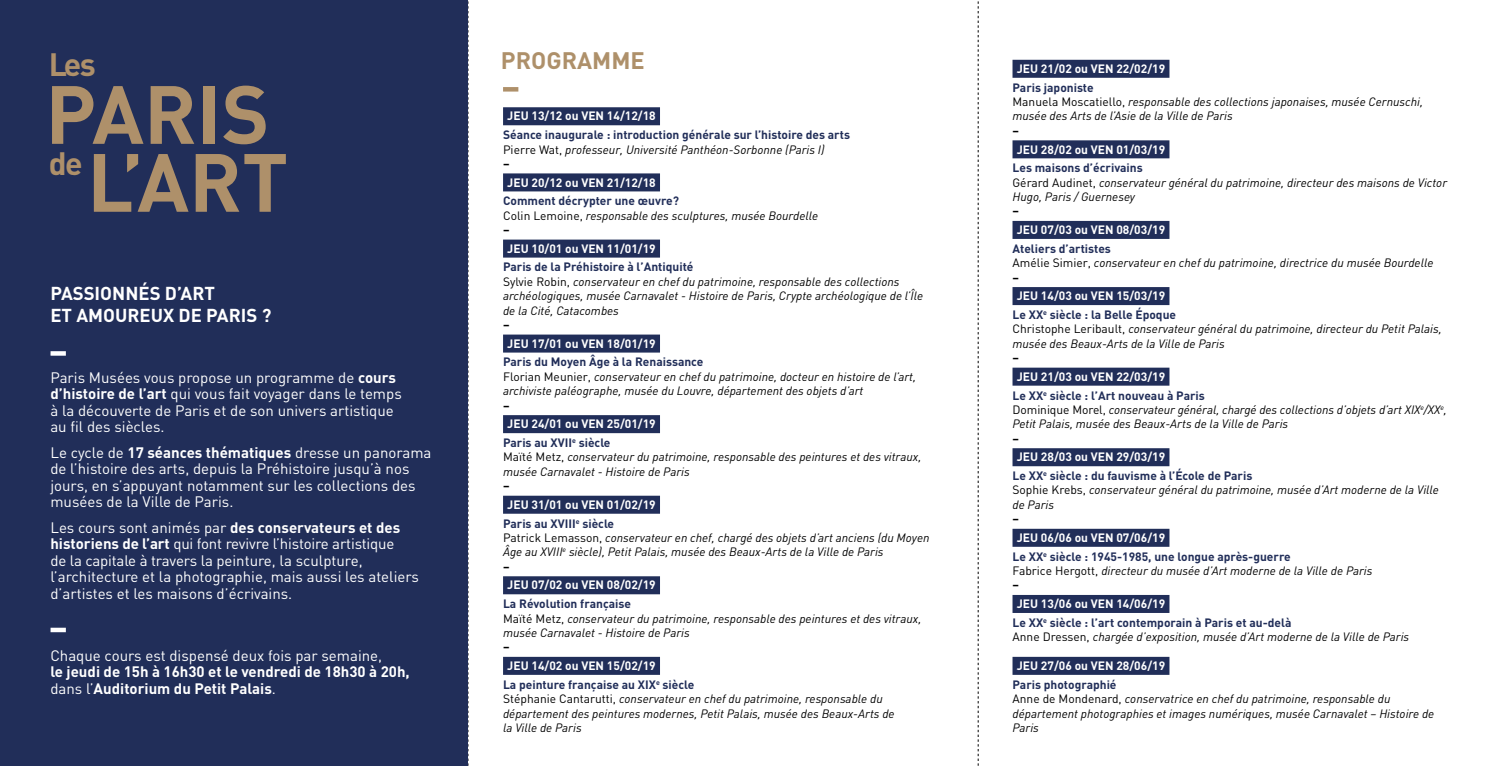
<style>
.page{position:relative;width:1489px;height:766px;background:#fff}
.page>*{position:absolute;margin:0;border:0;box-sizing:border-box;transform-origin:0 0}
.t1{font:700 81px "DIN";color:#ae906a}
.t2{font:700 31.95px "DIN";color:#ae906a}
.t3{font:700 23.55px "DIN";color:#ae906a}
.t4{font:700 18.45px/22.2px "DIN";color:#fff}
.t5{font:15px/16.5px "DIN";color:#fff}
.t6{font:700 15px/16.5px "DIN";color:#fff}
.t7{font:italic 12px/14.4px "DIN";color:#000}
.t8{font:700 12px "DIN";color:#212e59}
.t9{font:700 12px "DIN";color:#fff}
.t10{font:700 12px "DIN";color:#000}
.s1{font-weight:700}
.s2{font-weight:400}
.s3{font-style:normal}
</style>
<div class="page">
<hr style="left:503px;top:87px;width:15px;height:4px;background:#ae906a">
<div style="left:503px;top:107px;width:157px;height:18px;background:#212e59"></div>
<div style="left:503px;top:173px;width:157px;height:18px;background:#212e59"></div>
<div style="left:503px;top:239px;width:157px;height:18px;background:#212e59"></div>
<div style="left:503px;top:334px;width:157px;height:18px;background:#212e59"></div>
<div style="left:503px;top:415px;width:157px;height:18px;background:#212e59"></div>
<div style="left:503px;top:495px;width:157px;height:18px;background:#212e59"></div>
<div style="left:503px;top:576px;width:157px;height:18px;background:#212e59"></div>
<div style="left:503px;top:656px;width:157px;height:18px;background:#212e59"></div>
<div style="left:1012px;top:60px;width:157px;height:18px;background:#212e59"></div>
<div style="left:1012px;top:140px;width:157px;height:18px;background:#212e59"></div>
<div style="left:1012px;top:221px;width:157px;height:18px;background:#212e59"></div>
<div style="left:1012px;top:287px;width:157px;height:18px;background:#212e59"></div>
<div style="left:1012px;top:367px;width:157px;height:18px;background:#212e59"></div>
<div style="left:1012px;top:448px;width:157px;height:18px;background:#212e59"></div>
<div style="left:1012px;top:528px;width:157px;height:18px;background:#212e59"></div>
<div style="left:1012px;top:594px;width:157px;height:18px;background:#212e59"></div>
<div style="left:1012px;top:656px;width:157px;height:18px;background:#212e59"></div>
<svg style="left:467px;top:0;width:1px;height:765px"></svg>
<svg style="left:977px;top:1px;width:1px;height:764px"></svg>
<div style="left:0;top:0;width:467px;height:765px;background:#212e59"></div>
<svg style="left:51px;top:351px;width:15px;height:4px"></svg>
<div style="left:51px;top:627px;width:15px;height:5px;background:#fff"></div>
<p class="t2" style="left:49px;top:43px;width:49px">Les</p>
<p class="t1" style="left:45px;top:62px;width:226px">PARIS</p>
<p class="t2" style="left:49px;top:143px;width:35px">de</p>
<p class="t1" style="left:87px;top:129px;width:203px">L’ART</p>
<p class="t4" style="left:50px;top:281px;width:222px">PASSIONNÉS D’ART<br>ET AMOUREUX DE PARIS ?</p>
<p class="t5" style="left:50px;top:368px;width:353px">Paris Musées vous propose un programme de <span class="s1">cours d’histoire de l’art</span> qui vous fait voyager dans le temps à la découverte de Paris et de son univers artistique au fil des siècles.</p>
<p class="t5" style="left:50px;top:443px;width:382px">Le cycle de <span class="s1">17 séances thématiques</span> dresse un panorama de l’histoire des arts, depuis la Préhistoire jusqu’à nos jours, en s’appuyant notamment sur les collections des musées de la Ville de Paris.</p>
<p class="t5" style="left:50px;top:518px;width:370px">Les cours sont animés par <span class="s1">des conservateurs et des historiens de l’art</span> qui font revivre l’histoire artistique<br>de la capitale à travers la peinture, la sculpture, l’architecture et la photographie, mais aussi les ateliers d’artistes et les maisons d’écrivains.</p>
<p class="t6" style="left:50px;top:646px;width:361px"><span class="s2">Chaque cours est dispensé deux fois par semaine,<br></span>le jeudi de 15h à 16h30 et le vendredi de 18h30 à 20h, <span class="s2">dans l’</span>Auditorium du Petit Palais<span class="s2">.</span></p>
<p class="t3" style="left:501px;top:45px;width:145px">PROGRAMME</p>
<p class="t9" style="left:507px;top:108px;width:150px">JEU 13/12 ou VEN 14/12/18</p>
<p class="t8" style="left:503px;top:127px;width:348px">Séance inaugurale : introduction générale sur l’histoire des arts</p>
<p class="t7" style="left:503px;top:142px;width:323px"><span class="s3">Pierre Wat,</span> professeur, Université Panthéon-Sorbonne (Paris I)</p>
<p class="t10" style="left:503px;top:156px;width:8px">–</p>
<p class="t9" style="left:507px;top:174px;width:150px">JEU 20/12 ou VEN 21/12/18</p>
<p class="t8" style="left:503px;top:193px;width:177px">Comment décrypter une œuvre?</p>
<p class="t7" style="left:503px;top:208px;width:317px"><span class="s3">Colin Lemoine,</span> responsable des sculptures, musée Bourdelle</p>
<p class="t10" style="left:503px;top:222px;width:8px">–</p>
<p class="t9" style="left:507px;top:240px;width:150px">JEU 10/01 ou VEN 11/01/19</p>
<p class="t8" style="left:503px;top:259px;width:192px">Paris de la Préhistoire à l’Antiquité</p>
<p class="t7" style="left:503px;top:274px;width:421px"><span class="s3">Sylvie Robin,</span> conservateur en chef du patrimoine, responsable des collections archéologiques, musée Carnavalet - Histoire de Paris, Crypte archéologique de l’Île de la Cité, Catacombes</p>
<p class="t10" style="left:503px;top:317px;width:8px">–</p>
<p class="t9" style="left:507px;top:335px;width:150px">JEU 17/01 ou VEN 18/01/19</p>
<p class="t8" style="left:503px;top:354px;width:202px">Paris du Moyen Âge à la Renaissance</p>
<p class="t7" style="left:503px;top:369px;width:414px"><span class="s3">Florian Meunier,</span> conservateur en chef du patrimoine, docteur en histoire de l’art, archiviste paléographe, musée du Louvre, département des objets d’art</p>
<p class="t10" style="left:503px;top:397px;width:8px">–</p>
<p class="t9" style="left:507px;top:416px;width:150px">JEU 24/01 ou VEN 25/01/19</p>
<p class="t8" style="left:503px;top:434px;width:109px">Paris au XVII<sup>e</sup> siècle</p>
<p class="t7" style="left:503px;top:449px;width:420px"><span class="s3">Maïté Metz,</span> conservateur du patrimoine, responsable des peintures et des vitraux, musée Carnavalet - Histoire de Paris</p>
<p class="t10" style="left:503px;top:478px;width:8px">–</p>
<p class="t9" style="left:507px;top:496px;width:150px">JEU 31/01 ou VEN 01/02/19</p>
<p class="t8" style="left:503px;top:515px;width:113px">Paris au XVIII<sup>e</sup> siècle</p>
<p class="t7" style="left:503px;top:530px;width:428px"><span class="s3">Patrick Lemasson,</span> conservateur en chef, chargé des objets d’art anciens (du Moyen<br>Âge au XVIII<sup>e</sup> siècle), Petit Palais, musée des Beaux-Arts de la Ville de Paris</p>
<p class="t10" style="left:503px;top:558px;width:8px">–</p>
<p class="t9" style="left:507px;top:577px;width:150px">JEU 07/02 ou VEN 08/02/19</p>
<p class="t8" style="left:503px;top:595px;width:129px">La Révolution française</p>
<p class="t7" style="left:503px;top:610px;width:420px"><span class="s3">Maïté Metz,</span> conservateur du patrimoine, responsable des peintures et des vitraux, musée Carnavalet - Histoire de Paris</p>
<p class="t10" style="left:503px;top:639px;width:8px">–</p>
<p class="t9" style="left:507px;top:657px;width:150px">JEU 14/02 ou VEN 15/02/19</p>
<p class="t8" style="left:503px;top:676px;width:193px">La peinture française au XIX<sup>e</sup> siècle</p>
<p class="t7" style="left:503px;top:691px;width:393px"><span class="s3">Stéphanie Cantarutti,</span> conservateur en chef du patrimoine, responsable du département des peintures modernes, Petit Palais, musée des Beaux-Arts de la Ville de Paris</p>
<p class="t9" style="left:1016px;top:61px;width:150px">JEU 21/02 ou VEN 22/02/19</p>
<p class="t8" style="left:1012px;top:79px;width:83px">Paris japoniste</p>
<p class="t7" style="left:1012px;top:94px;width:412px"><span class="s3">Manuela Moscatiello,</span> responsable des collections japonaises, musée Cernuschi, musée des Arts de l’Asie de la Ville de Paris</p>
<p class="t10" style="left:1012px;top:123px;width:8px">–</p>
<p class="t9" style="left:1016px;top:141px;width:150px">JEU 28/02 ou VEN 01/03/19</p>
<p class="t8" style="left:1012px;top:160px;width:132px">Les maisons d’écrivains</p>
<p class="t7" style="left:1012px;top:175px;width:436px"><span class="s3">Gérard Audinet,</span> conservateur général du patrimoine, directeur des maisons de Victor<br>Hugo, Paris / Guernesey</p>
<p class="t10" style="left:1012px;top:203px;width:8px">–</p>
<p class="t9" style="left:1016px;top:222px;width:150px">JEU 07/03 ou VEN 08/03/19</p>
<p class="t8" style="left:1012px;top:240px;width:100px">Ateliers d’artistes</p>
<p class="t7" style="left:1012px;top:255px;width:422px"><span class="s3">Amélie Simier,</span> conservateur en chef du patrimoine, directrice du musée Bourdelle</p>
<p class="t10" style="left:1012px;top:269px;width:8px">–</p>
<p class="t9" style="left:1016px;top:288px;width:150px">JEU 14/03 ou VEN 15/03/19</p>
<p class="t8" style="left:1012px;top:306px;width:165px">Le XX<sup>e</sup> siècle : la Belle Époque</p>
<p class="t7" style="left:1012px;top:321px;width:431px"><span class="s3">Christophe Leribault,</span> conservateur général du patrimoine, directeur du Petit Palais, musée des Beaux-Arts de la Ville de Paris</p>
<p class="t10" style="left:1012px;top:350px;width:8px">–</p>
<p class="t9" style="left:1016px;top:368px;width:150px">JEU 21/03 ou VEN 22/03/19</p>
<p class="t8" style="left:1012px;top:387px;width:194px">Le XX<sup>e</sup> siècle : l’Art nouveau à Paris</p>
<p class="t7" style="left:1012px;top:402px;width:436px"><span class="s3">Dominique Morel,</span> conservateur général, chargé des collections d’objets d’art XIX<sup>e</sup>/XX<sup>e</sup>,<br>Petit Palais, musée des Beaux-Arts de la Ville de Paris</p>
<p class="t10" style="left:1012px;top:430px;width:8px">–</p>
<p class="t9" style="left:1016px;top:449px;width:150px">JEU 28/03 ou VEN 29/03/19</p>
<p class="t8" style="left:1012px;top:467px;width:241px">Le XX<sup>e</sup> siècle : du fauvisme à l’École de Paris</p>
<p class="t7" style="left:1012px;top:482px;width:428px"><span class="s3">Sophie Krebs,</span> conservateur général du patrimoine, musée d’Art moderne de la Ville de Paris</p>
<p class="t10" style="left:1012px;top:511px;width:8px">–</p>
<p class="t9" style="left:1016px;top:529px;width:150px">JEU 06/06 ou VEN 07/06/19</p>
<p class="t8" style="left:1012px;top:548px;width:280px">Le XX<sup>e</sup> siècle : 1945-1985, une longue après-guerre</p>
<p class="t7" style="left:1012px;top:563px;width:361px"><span class="s3">Fabrice Hergott,</span> directeur du musée d’Art moderne de la Ville de Paris</p>
<p class="t10" style="left:1012px;top:577px;width:8px">–</p>
<p class="t9" style="left:1016px;top:595px;width:150px">JEU 13/06 ou VEN 14/06/19</p>
<p class="t8" style="left:1012px;top:614px;width:280px">Le XX<sup>e</sup> siècle : l’art contemporain à Paris et au-delà</p>
<p class="t7" style="left:1012px;top:629px;width:398px"><span class="s3">Anne Dressen,</span> chargée d’exposition, musée d’Art moderne de la Ville de Paris</p>
<p class="t9" style="left:1016px;top:657px;width:150px">JEU 27/06 ou VEN 28/06/19</p>
<p class="t8" style="left:1012px;top:676px;width:105px">Paris photographié</p>
<p class="t7" style="left:1012px;top:691px;width:423px"><span class="s3">Anne de Mondenard,</span> conservatrice en chef du patrimoine, responsable du département photographies et images numériques, musée Carnavalet – Histoire de<br>Paris</p>
</div>
